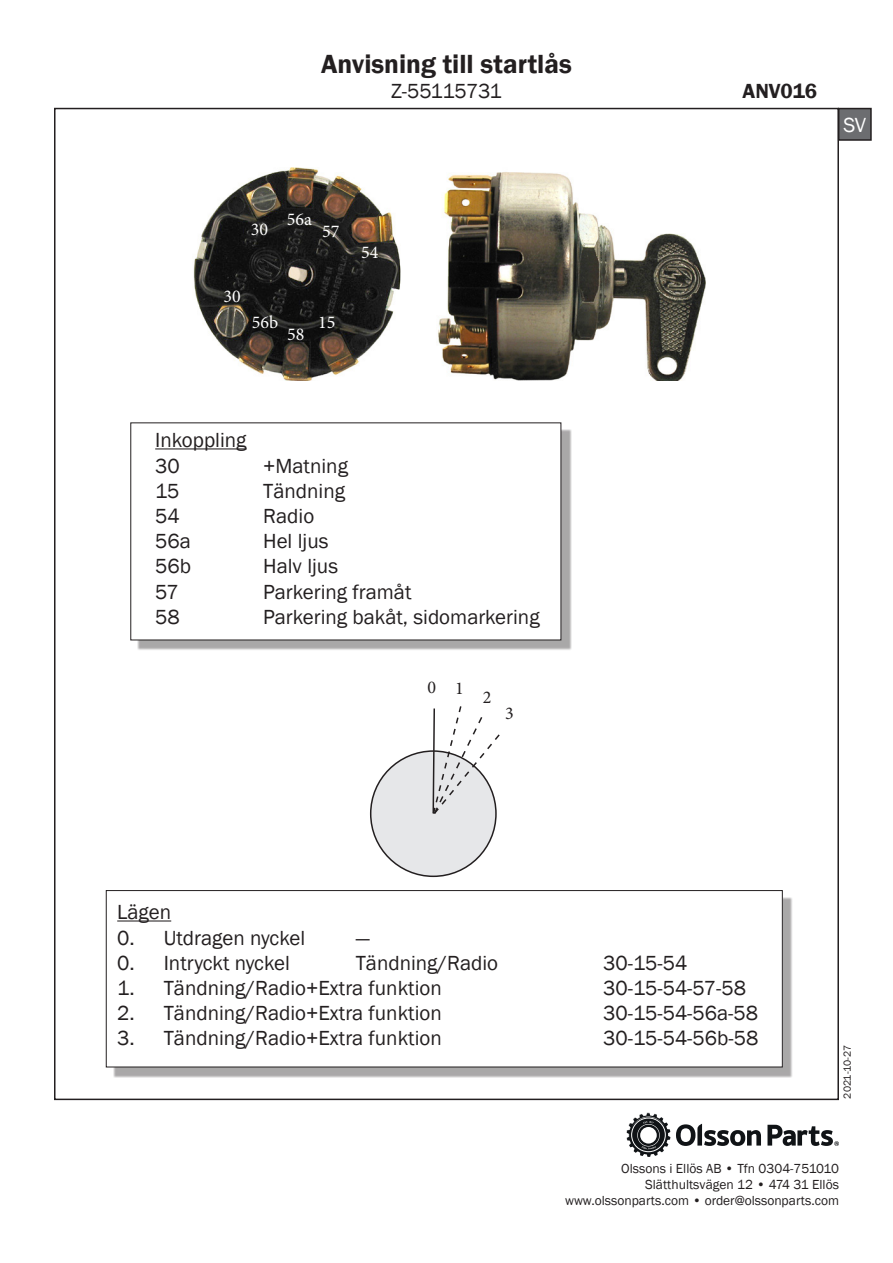
<style>
.page{position:relative;width:893px;height:1263px;background:#fff}
.page>*{position:absolute;margin:0;border:0;box-sizing:border-box;transform-origin:0 0}
.t1{font:600 27px "Franklin Gothic";color:#231f20}
.t2{font:21px "Franklin Gothic";color:#231f20}
.t3{font:21px "Franklin Gothic";letter-spacing:-.02em;color:#231f20}
.t4{font:600 21px "Franklin Gothic";color:#231f20}
.t5{font:21px "Franklin Gothic";color:#fff}
.t6{font:18px "Minion Pro";color:#fff}
.t7{font:18px "Minion Pro";color:#231f20}
.t8{font:13.5px/16.2px "Franklin Gothic";color:#231f20;text-align:right}
.t9{font:10.5px "Franklin Gothic";letter-spacing:-.03em;color:#231f20}
</style>
<div class="page">
<img style="left:193px;top:167px;width:513px;height:213px">
<div style="left:137px;top:429px;width:434px;height:221px;background:#231f20;opacity:.39"></div>
<div style="left:131px;top:423px;width:430px;height:217px;background:#fff"></div>
<hr style="left:155px;top:448px;width:92px;height:1px;background:#231f20">
<div style="left:371px;top:751px;width:125px;height:125px;background:#e6e7e9;border-radius:50%"></div>
<svg style="left:432px;top:706px;width:68px;height:109px"></svg>
<div style="left:113px;top:897px;width:680px;height:181px;background:#231f20;opacity:.39"></div>
<div style="left:106px;top:890px;width:676px;height:177px;background:#fff"></div>
<div style="left:106px;top:890px;width:677px;height:177px;border:1px solid #231f20"></div>
<hr style="left:117px;top:920px;width:54px;height:1px;background:#231f20">
<div style="left:839px;top:109px;width:32px;height:31px;background:#6c6d70"></div>
<div style="left:838px;top:108px;width:34px;height:33px;border:2px solid #231f20"></div>
<svg style="left:676px;top:1124px;width:85px;height:22px"></svg>
<svg style="left:626px;top:1113px;width:44px;height:44px"></svg>
<svg style="left:767px;top:1125px;width:72px;height:21px"></svg>
<p class="t1" style="left:321px;top:47px;width:252px">Anvisning till startlås</p>
<p class="t3" style="left:391px;top:78px;width:112px">Z-55115731</p>
<p class="t4" style="left:743px;top:78px;width:76px">ANV016</p>
<p class="t5" style="left:843px;top:112px;width:24px">SV</p>
<p class="t6" style="left:251px;top:217px;width:19px">30</p>
<p class="t6" style="left:287px;top:207px;width:27px">56a</p>
<p class="t6" style="left:322px;top:219px;width:19px">57</p>
<p class="t6" style="left:224px;top:284px;width:19px">30</p>
<p class="t6" style="left:252px;top:310px;width:28px">56b</p>
<p class="t6" style="left:287px;top:322px;width:19px">58</p>
<p class="t6" style="left:318px;top:310px;width:19px">15</p>
<p class="t6" style="left:361px;top:241px;width:19px">54</p>
<p class="t2" style="left:155px;top:427px;width:93px">Inkoppling</p>
<p class="t2" style="left:155px;top:452px;width:26px">30</p>
<p class="t2" style="left:263px;top:452px;width:86px">+Matning</p>
<p class="t2" style="left:155px;top:478px;width:26px">15</p>
<p class="t2" style="left:263px;top:478px;width:83px">Tändning</p>
<p class="t2" style="left:155px;top:503px;width:26px">54</p>
<p class="t2" style="left:263px;top:503px;width:53px">Radio</p>
<p class="t2" style="left:155px;top:528px;width:37px">56a</p>
<p class="t2" style="left:263px;top:528px;width:67px">Hel ljus</p>
<p class="t2" style="left:155px;top:553px;width:37px">56b</p>
<p class="t2" style="left:263px;top:553px;width:76px">Halv ljus</p>
<p class="t2" style="left:155px;top:578px;width:25px">57</p>
<p class="t2" style="left:263px;top:578px;width:150px">Parkering framåt</p>
<p class="t2" style="left:155px;top:604px;width:26px">58</p>
<p class="t2" style="left:263px;top:604px;width:278px">Parkering bakåt, sidomarkering</p>
<p class="t7" style="left:427px;top:675px;width:10px">0</p>
<p class="t7" style="left:455px;top:676px;width:10px">1</p>
<p class="t7" style="left:483px;top:685px;width:10px">2</p>
<p class="t7" style="left:505px;top:701px;width:10px">3</p>
<p class="t2" style="left:117px;top:899px;width:56px">Lägen</p>
<p class="t2" style="left:117px;top:924px;width:189px">0. Utdragen nyckel</p>
<p class="t2" style="left:356px;top:924px;width:16px">—</p>
<p class="t2" style="left:117px;top:950px;width:174px">0. Intryckt nyckel</p>
<p class="t2" style="left:356px;top:950px;width:144px">Tändning/Radio</p>
<p class="t2" style="left:603px;top:950px;width:86px">30-15-54</p>
<p class="t2" style="left:117px;top:975px;width:326px">1. Tändning/Radio+Extra funktion</p>
<p class="t2" style="left:603px;top:975px;width:144px">30-15-54-57-58</p>
<p class="t2" style="left:117px;top:1000px;width:326px">2. Tändning/Radio+Extra funktion</p>
<p class="t2" style="left:603px;top:1000px;width:156px">30-15-54-56a-58</p>
<p class="t2" style="left:117px;top:1025px;width:326px">3. Tändning/Radio+Extra funktion</p>
<p class="t2" style="left:603px;top:1025px;width:157px">30-15-54-56b-58</p>
<p class="t9" style="left:841px;top:1098px;width:55px;rotate:-90deg">2021-10-27</p>
<p class="t8" style="left:565px;top:1160px;width:275px">Olssons i Ellös AB • Tfn 0304-751010<br>Slätthultsvägen 12 • 474 31 Ellös www.olssonparts.com • order@olssonparts.com</p>
</div>
